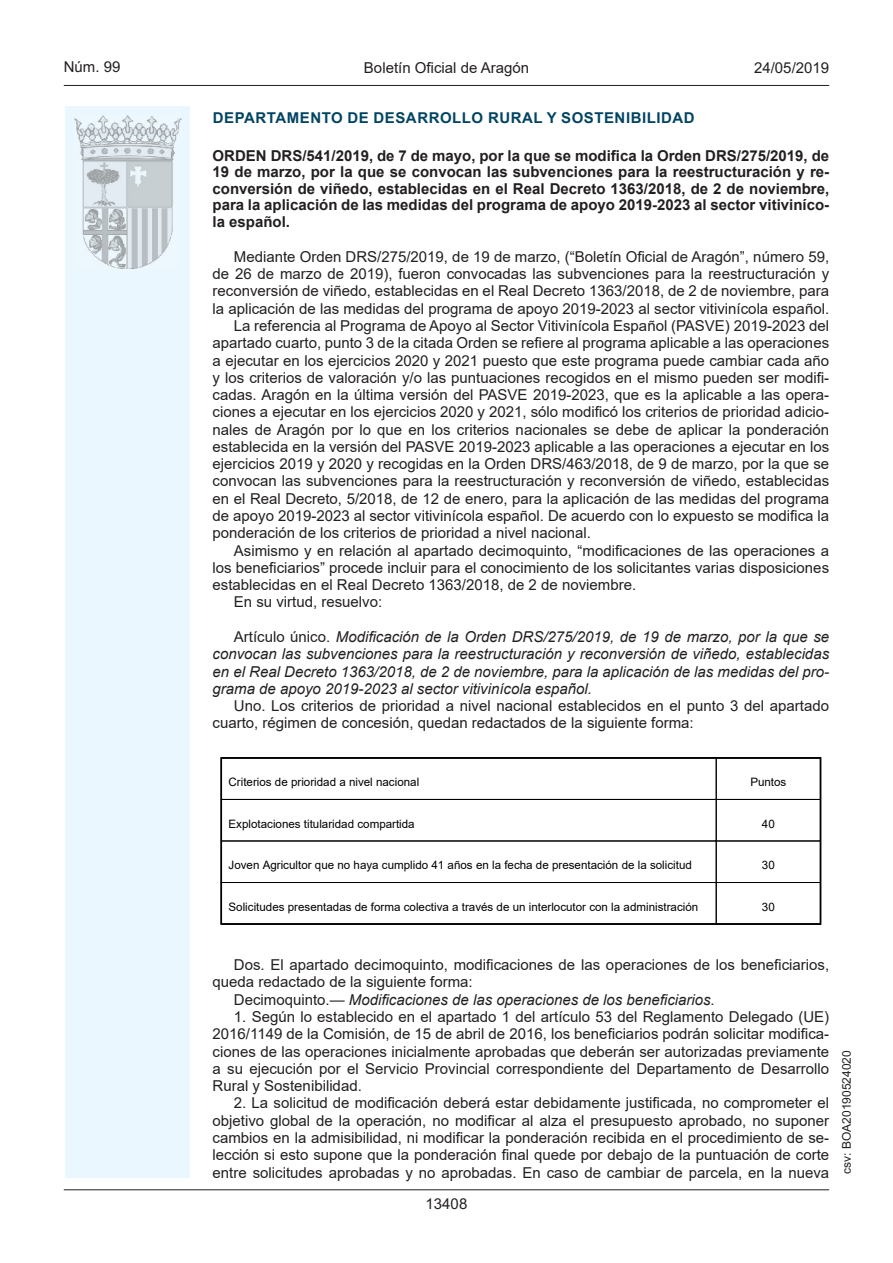
<style>
.page{position:relative;width:893px;height:1263px;background:#fff}
.page>*{position:absolute;margin:0;border:0;box-sizing:border-box;transform-origin:0 0}
.inicio_de_parrafo{font:15px/17.2px "Arial";color:#231f20;text-align:justify}
.inicio_de_parrafo-2{font:italic 15px/17.2px "Arial";color:#231f20;text-align:justify}
.Titulo_text{font:700 15px/16.5px "Arial";color:#231f20;text-align:justify}
.emisor_text{font:15px "Arial Bold MT2";letter-spacing:.035em;color:#004462}
.estilo_head-c{font:15px "Arial";color:#231f20}
.estilo_head-d{font:15px "Arial MT2";color:#231f20}
.estilo_head-i{font:15px "Arial MT2";color:#231f20}
.numero_pagina{font:15px "Arial MT2";color:#231f20}
.estilo_head-i-2{font:12px "Arial MT2";color:#231f20}
.t1{font:11.55px "Vkrtsf Arial";color:#000}
.s1{font-style:normal}
</style>
<div class="page">
<div style="left:65px;top:106px;width:125px;height:1072px;background:#ebf7fe"></div>
<img style="left:75px;top:115px;width:106px;height:153px">
<hr style="left:64px;top:85px;width:765px;height:1px;background:#231f20">
<hr style="left:64px;top:1189px;width:765px;height:1px;background:#231f20">
<div style="left:716px;top:757px;width:105px;height:43px;border:1px solid #000"></div>
<div style="left:221px;top:799px;width:496px;height:42px;border:1px solid #000"></div>
<div style="left:716px;top:799px;width:105px;height:42px;border:1px solid #000"></div>
<div style="left:221px;top:882px;width:496px;height:42px;border:1px solid #000"></div>
<div style="left:716px;top:882px;width:105px;height:42px;border:1px solid #000"></div>
<div style="left:221px;top:757px;width:600px;height:168px;border:1px solid #000"></div>
<p class="estilo_head-i" style="left:64px;top:57px;width:58px">Núm. 99</p>
<p class="estilo_head-c" style="left:364px;top:57px;width:167px">Boletín Oficial de Aragón</p>
<p class="estilo_head-d" style="left:754px;top:57px;width:77px">24/05/2019</p>
<p class="emisor_text" style="left:213px;top:107px;width:483px">DEPARTAMENTO DE DESARROLLO RURAL Y SOSTENIBILIDAD</p>
<p class="Titulo_text" style="left:213px;top:147px;width:618px">ORDEN DRS/541/2019, de 7 de mayo, por la que se modifica la Orden DRS/275/2019, de 19 de marzo, por la que se convocan las subvenciones para la reestructuración y re&shy;conversión de viñedo, establecidas en el Real Decreto 1363/2018, de 2 de noviembre, para la aplicación de las medidas del programa de apoyo 2019-2023 al sector vitiviníco&shy;la español.</p>
<p class="inicio_de_parrafo" style="left:213px;top:248px;width:618px;text-indent:21px">Mediante Orden DRS/275/2019, de 19 de marzo, (“Boletín Oficial de Aragón”, número 59, de 26 de marzo de 2019), fueron convocadas las subvenciones para la reestructuración y reconversión de viñedo, establecidas en el Real Decreto 1363/2018, de 2 de noviembre, para la aplicación de las medidas del programa de apoyo 2019-2023 al sector vitivinícola español.</p>
<p class="inicio_de_parrafo" style="left:213px;top:317px;width:618px;text-indent:21px">La referencia al Programa de Apoyo al Sector Vitivinícola Español (PASVE) 2019-2023 del apartado cuarto, punto 3 de la citada Orden se refiere al programa aplicable a las operaciones a ejecutar en los ejercicios 2020 y 2021 puesto que este programa puede cambiar cada año y los criterios de valoración y/o las puntuaciones recogidos en el mismo pueden ser modifi&shy;cadas. Aragón en la última versión del PASVE 2019-2023, que es la aplicable a las opera&shy;ciones a ejecutar en los ejercicios 2020 y 2021, sólo modificó los criterios de prioridad adicio&shy;nales de Aragón por lo que en los criterios nacionales se debe de aplicar la ponderación establecida en la versión del PASVE 2019-2023 aplicable a las operaciones a ejecutar en los ejercicios 2019 y 2020 y recogidas en la Orden DRS/463/2018, de 9 de marzo, por la que se convocan las subvenciones para la reestructuración y reconversión de viñedo, establecidas en el Real Decreto, 5/2018, de 12 de enero, para la aplicación de las medidas del programa de apoyo 2019-2023 al sector vitivinícola español. De acuerdo con lo expuesto se modifica la ponderación de los criterios de prioridad a nivel nacional.</p>
<p class="inicio_de_parrafo" style="left:213px;top:542px;width:618px;text-indent:21px">Asimismo y en relación al apartado decimoquinto, “modificaciones de las operaciones a los beneficiarios” procede incluir para el conocimiento de los solicitantes varias disposiciones establecidas en el Real Decreto 1363/2018, de 2 de noviembre.</p>
<p class="inicio_de_parrafo" style="left:234px;top:593px;width:150px">En su virtud, resuelvo:</p>
<p class="inicio_de_parrafo-2" style="left:213px;top:628px;width:618px;text-indent:21px"><span class="s1">Artículo único.</span> Modificación de la Orden DRS/275/2019, de 19 de marzo, por la que se convocan las subvenciones para la reestructuración y reconversión de viñedo, establecidas en el Real Decreto 1363/2018, de 2 de noviembre, para la aplicación de las medidas del pro&shy;grama de apoyo 2019-2023 al sector vitivinícola español.</p>
<p class="inicio_de_parrafo" style="left:213px;top:697px;width:618px;text-indent:21px">Uno. Los criterios de prioridad a nivel nacional establecidos en el punto 3 del apartado cuarto, régimen de concesión, quedan redactados de la siguiente forma:</p>
<p class="t1" style="left:229px;top:774px;width:192px">Criterios de prioridad a nivel nacional</p>
<p class="t1" style="left:750px;top:774px;width:38px">Puntos</p>
<p class="t1" style="left:229px;top:816px;width:188px">Explotaciones titularidad compartida</p>
<p class="t1" style="left:762px;top:816px;width:14px">40</p>
<p class="t1" style="left:229px;top:857px;width:465px">Joven Agricultor que no haya cumplido 41 años en la fecha de presentación de la solicitud</p>
<p class="t1" style="left:762px;top:857px;width:14px">30</p>
<p class="t1" style="left:229px;top:899px;width:471px">Solicitudes presentadas de forma colectiva a través de un interlocutor con la administración</p>
<p class="t1" style="left:762px;top:899px;width:14px">30</p>
<p class="inicio_de_parrafo" style="left:213px;top:956px;width:618px;text-indent:21px">Dos. El apartado decimoquinto, modificaciones de las operaciones de los beneficiarios, queda redactado de la siguiente forma:</p>
<p class="inicio_de_parrafo-2" style="left:234px;top:991px;width:483px"><span class="s1">Decimoquinto.—</span> Modificaciones de las operaciones de los beneficiarios.</p>
<p class="inicio_de_parrafo" style="left:213px;top:1008px;width:618px;text-indent:21px">1. Según lo establecido en el apartado 1 del artículo 53 del Reglamento Delegado (UE)<br>2016/1149 de la Comisión, de 15 de abril de 2016, los beneficiarios podrán solicitar modifica&shy;ciones de las operaciones inicialmente aprobadas que deberán ser autorizadas previamente a su ejecución por el Servicio Provincial correspondiente del Departamento de Desarrollo Rural y Sostenibilidad.</p>
<p class="inicio_de_parrafo" style="left:213px;top:1094px;width:618px;text-indent:21px">2. La solicitud de modificación deberá estar debidamente justificada, no comprometer el objetivo global de la operación, no modificar al alza el presupuesto aprobado, no suponer cambios en la admisibilidad, ni modificar la ponderación recibida en el procedimiento de se&shy;lección si esto supone que la ponderación final quede por debajo de la puntuación de corte entre solicitudes aprobadas y no aprobadas. En caso de cambiar de parcela, en la nueva</p>
<p class="numero_pagina" style="left:426px;top:1193px;width:43px">13408</p>
<p class="estilo_head-i-2" style="left:838px;top:1174px;width:125px;rotate:-90deg">csv: BOA20190524020</p>
</div>
